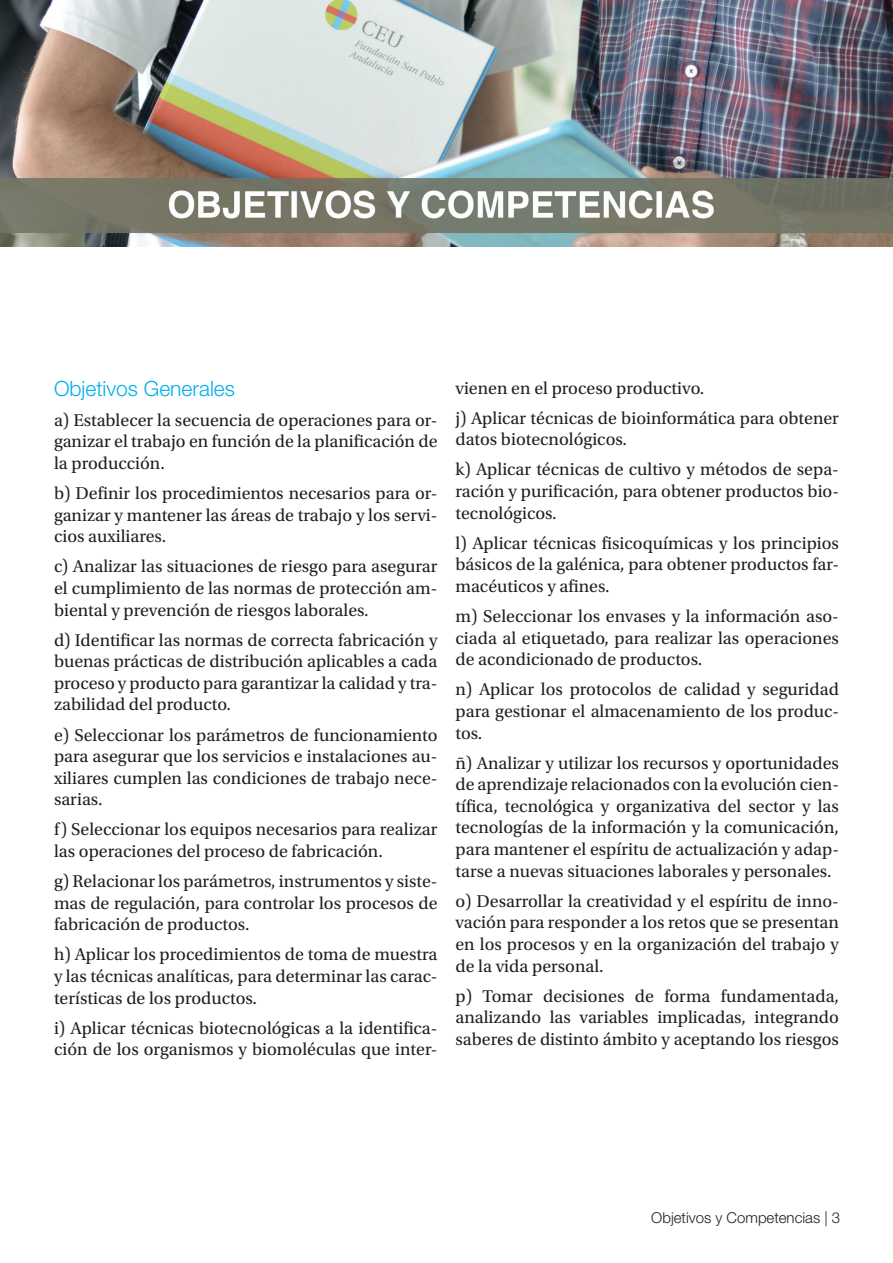
<style>
.page{position:relative;width:893px;height:1263px;background:#fff}
.page>*{position:absolute;margin:0;border:0;box-sizing:border-box;transform-origin:0 0}
.t1{font:300 21px "Helvetica Neue LT Std";color:#00aeef}
.t2{font:18px/21.6px "Utopia Std";color:#231f20;text-align:justify}
.t3{font:300 15px "Helvetica Neue LT Std";color:#231f20}
</style>
<div class="page">
<img style="left:0;top:0;width:893px;height:247px">
<p class="t1" style="left:54px;top:375px;width:182px">Objetivos Generales</p>
<p class="t2" style="left:54px;top:409px;width:385px">a) Establecer la secuencia de operaciones para or&shy;ganizar el trabajo en función de la planificación de la producción.</p>
<p class="t2" style="left:54px;top:483px;width:385px">b) Definir los procedimientos necesarios para or&shy;ganizar y mantener las áreas de trabajo y los servi&shy;cios auxiliares.</p>
<p class="t2" style="left:54px;top:556px;width:385px">c) Analizar las situaciones de riesgo para asegurar el cumplimiento de las normas de protección am&shy;biental y prevención de riesgos laborales.</p>
<p class="t2" style="left:54px;top:629px;width:385px">d) Identificar las normas de correcta fabricación y buenas prácticas de distribución aplicables a cada proceso y producto para garantizar la calidad y tra&shy;zabilidad del producto.</p>
<p class="t2" style="left:54px;top:724px;width:385px">e) Seleccionar los parámetros de funcionamiento para asegurar que los servicios e instalaciones au&shy;xiliares cumplen las condiciones de trabajo nece&shy;sarias.</p>
<p class="t2" style="left:54px;top:819px;width:385px">f) Seleccionar los equipos necesarios para realizar las operaciones del proceso de fabricación.</p>
<p class="t2" style="left:54px;top:871px;width:385px">g) Relacionar los parámetros, instrumentos y siste&shy;mas de regulación, para controlar los procesos de fabricación de productos.</p>
<p class="t2" style="left:54px;top:944px;width:385px">h) Aplicar los procedimientos de toma de muestra y las técnicas analíticas, para determinar las carac&shy;terísticas de los productos.</p>
<p class="t2" style="left:54px;top:1017px;width:385px">i) Aplicar técnicas biotecnológicas a la identifica&shy;ción de los organismos y biomoléculas que inter-</p>
<p class="t2" style="left:455px;top:373px;width:385px;line-height:30.2px">vienen en el proceso productivo.<br>j) Aplicar técnicas de bioinformática para obtener</p>
<p class="t2" style="left:455px;top:425px;width:385px;line-height:30.2px">datos biotecnológicos.<br>k) Aplicar técnicas de cultivo y métodos de sepa-</p>
<p class="t2" style="left:455px;top:481px;width:385px">ración y purificación, para obtener productos bio&shy;tecnológicos.</p>
<p class="t2" style="left:455px;top:532px;width:385px">l) Aplicar técnicas fisicoquímicas y los principios básicos de la galénica, para obtener productos far&shy;macéuticos y afines.</p>
<p class="t2" style="left:455px;top:606px;width:385px">m) Seleccionar los envases y la información aso&shy;ciada al etiquetado, para realizar las operaciones de acondicionado de productos.</p>
<p class="t2" style="left:455px;top:679px;width:385px">n) Aplicar los protocolos de calidad y seguridad para gestionar el almacenamiento de los produc&shy;tos.</p>
<p class="t2" style="left:455px;top:752px;width:385px">ñ) Analizar y utilizar los recursos y oportunidades de aprendizaje relacionados con la evolución cien&shy;tífica, tecnológica y organizativa del sector y las tecnologías de la información y la comunicación, para mantener el espíritu de actualización y adap&shy;tarse a nuevas situaciones laborales y personales.</p>
<p class="t2" style="left:455px;top:890px;width:385px">o) Desarrollar la creatividad y el espíritu de inno&shy;vación para responder a los retos que se presentan en los procesos y en la organización del trabajo y de la vida personal.</p>
<p class="t2" style="left:455px;top:985px;width:385px">p) Tomar decisiones de forma fundamentada, analizando las variables implicadas, integrando saberes de distinto ámbito y aceptando los riesgos</p>
<p class="t3" style="left:651px;top:1208px;width:190px">Objetivos y Competencias | 3</p>
</div>
